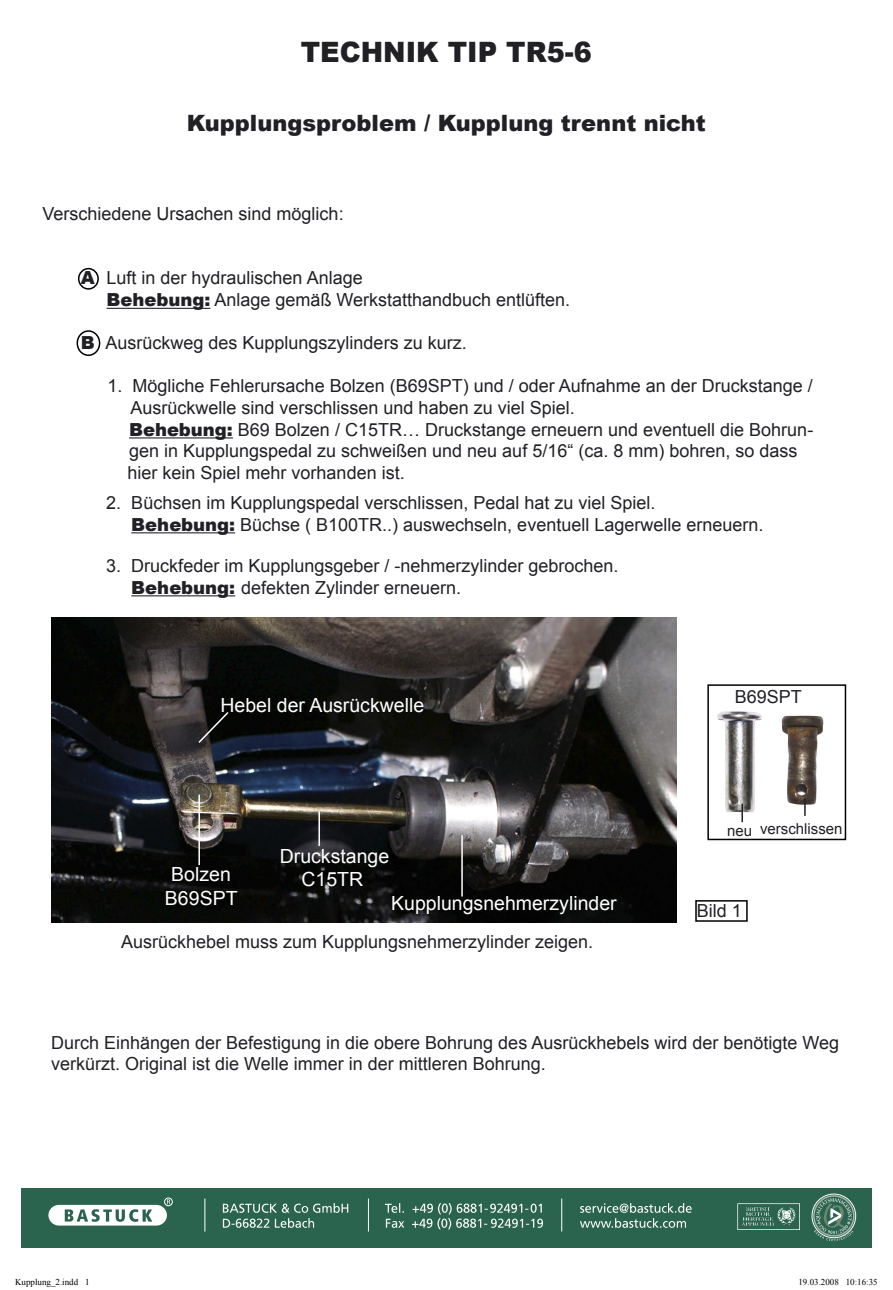
<style>
.page{position:relative;width:893px;height:1290px;background:#fff}
.page>*{position:absolute;margin:0;border:0;box-sizing:border-box;transform-origin:0 0}
.t1{font:900 28.05px "Arial";color:#212125;scale:.96 1}
.t2{font:900 22.5px "Arial";color:#212125}
.t3{font:19.5px/23.4px "Arial";color:#fff;text-align:center}
.t4{font:18px/21.6px "Arial";color:#212125}
.t5{font:15px "Arial";color:#212125}
.t6{font:9px "Times New Roman";color:#000}
.s1{font-weight:900}
</style>
<div class="page">
<div style="left:21px;top:1188px;width:851px;height:59px;background:#2a644e"></div>
<div style="left:164px;top:1198px;width:9px;height:8px;border:1px solid #fff;border-radius:50%"></div>
<svg style="left:48px;top:1199px;width:122px;height:26px"></svg>
<hr style="left:368px;top:1198px;width:1px;height:33px;background:#fff">
<hr style="left:204px;top:1198px;width:1px;height:33px;background:#fff">
<img style="left:737px;top:1203px;width:63px;height:27px">
<div style="left:813px;top:1195px;width:41px;height:41px;border:1px solid #aab5aa;border-radius:50%"></div>
<div style="left:812px;top:1194px;width:44px;height:44px;border:1px solid #fff;border-radius:50%"></div>
<svg style="left:814px;top:1198px;width:39px;height:43px"></svg>
<hr style="left:561px;top:1198px;width:1px;height:33px;background:#fff">
<svg style="left:580px;top:1203px;width:112px;height:25px"></svg>
<svg style="left:385px;top:1203px;width:158px;height:26px"></svg>
<svg style="left:223px;top:1203px;width:125px;height:25px"></svg>
<div style="left:77px;top:330px;width:23px;height:26px;border:2px solid #000;border-radius:50%"></div>
<div style="left:78px;top:268px;width:21px;height:22px;border:2px solid #000;border-radius:50%"></div>
<hr style="left:107px;top:308px;width:103px;height:1px;background:#212125">
<hr style="left:129px;top:437px;width:104px;height:1px;background:#212125">
<hr style="left:131px;top:532px;width:104px;height:1px;background:#212125">
<hr style="left:131px;top:595px;width:104px;height:1px;background:#212125">
<div style="left:707px;top:684px;width:139px;height:156px;border:2px solid #000"></div>
<img style="left:781px;top:715px;width:42px;height:90px">
<img style="left:717px;top:711px;width:45px;height:101px">
<svg style="left:741px;top:804px;width:2px;height:18px"></svg>
<svg style="left:804px;top:798px;width:2px;height:18px"></svg>
<img style="left:51px;top:617px;width:626px;height:305px">
<svg style="left:197px;top:710px;width:33px;height:34px"></svg>
<hr style="left:318px;top:811px;width:2px;height:35px;background:#fff">
<hr style="left:461px;top:835px;width:2px;height:61px;background:#fff">
<hr style="left:198px;top:795px;width:2px;height:70px;background:#fff">
<div style="left:695px;top:900px;width:53px;height:22px;border:2px solid #000"></div>
<h1 class="t1" style="left:301px;top:31px;width:305px">TECHNIK TIP TR5-6</h1>
<p class="t2" style="left:187px;top:107px;width:521px">Kupplungsproblem / Kupplung trennt nicht</p>
<p class="t4" style="left:43px;top:203px;width:303px">Verschiedene Ursachen sind möglich:</p>
<p class="t4" style="left:107px;top:268px;width:465px;text-indent:-26px"><span class="s1">A</span> Luft in der hydraulischen Anlage<br><span class="s1">Behebung:</span> Anlage gemäß Werkstatthandbuch entlüften.</p>
<p class="t4" style="left:81px;top:332px;width:387px"><span class="s1">B</span> Ausrückweg des Kupplungszylinders zu kurz.</p>
<p class="t4" style="left:128px;top:376px;width:687px;text-indent:-20px">1. Mögliche Fehlerursache Bolzen (B69SPT) und / oder Aufnahme an der Druckstange / Ausrückwelle sind verschlissen und haben zu viel Spiel.<br><span class="s1">Behebung:</span> B69 Bolzen / C15TR… Druckstange erneuern und eventuell die Bohrun&shy;gen in Kupplungspedal zu schweißen und neu auf 5/16“ (ca. 8 mm) bohren, so dass hier kein Spiel mehr vorhanden ist.</p>
<p class="t4" style="left:131px;top:492px;width:634px;text-indent:-25px">2. Büchsen im Kupplungspedal verschlissen, Pedal hat zu viel Spiel.<br><span class="s1">Behebung:</span> Büchse ( B100TR..) auswechseln, eventuell Lagerwelle erneuern.</p>
<p class="t4" style="left:131px;top:555px;width:489px;text-indent:-25px">3. Druckfeder im Kupplungsgeber / -nehmerzylinder gebrochen.<br><span class="s1">Behebung:</span> defekten Zylinder erneuern.</p>
<p class="t3" style="left:220px;top:694px;width:205px">Hebel der Ausrückwelle</p>
<p class="t3" style="left:280px;top:844px;width:111px">Druckstange<br>C15TR</p>
<p class="t3" style="left:165px;top:863px;width:74px">Bolzen<br>B69SPT</p>
<p class="t3" style="left:391px;top:891px;width:227px">Kupplungsnehmerzylinder</p>
<p class="t4" style="left:121px;top:931px;width:474px">Ausrückhebel muss zum Kupplungsnehmerzylinder zeigen.</p>
<p class="t4" style="left:735px;top:686px;width:69px">B69SPT</p>
<p class="t5" style="left:727px;top:818px;width:117px">neu verschlissen</p>
<p class="t4" style="left:697px;top:900px;width:47px">Bild 1</p>
<p class="t4" style="left:51px;top:1032px;width:790px">Durch Einhängen der Befestigung in die obere Bohrung des Ausrückhebels wird der benötigte Weg verkürzt. Original ist die Welle immer in der mittleren Bohrung.</p>
<p class="t6" style="left:15px;top:1276px;width:76px">Kupplung_2.indd 1</p>
<p class="t6" style="left:798px;top:1276px;width:81px">19.03.2008 10:16:35</p>
</div>
